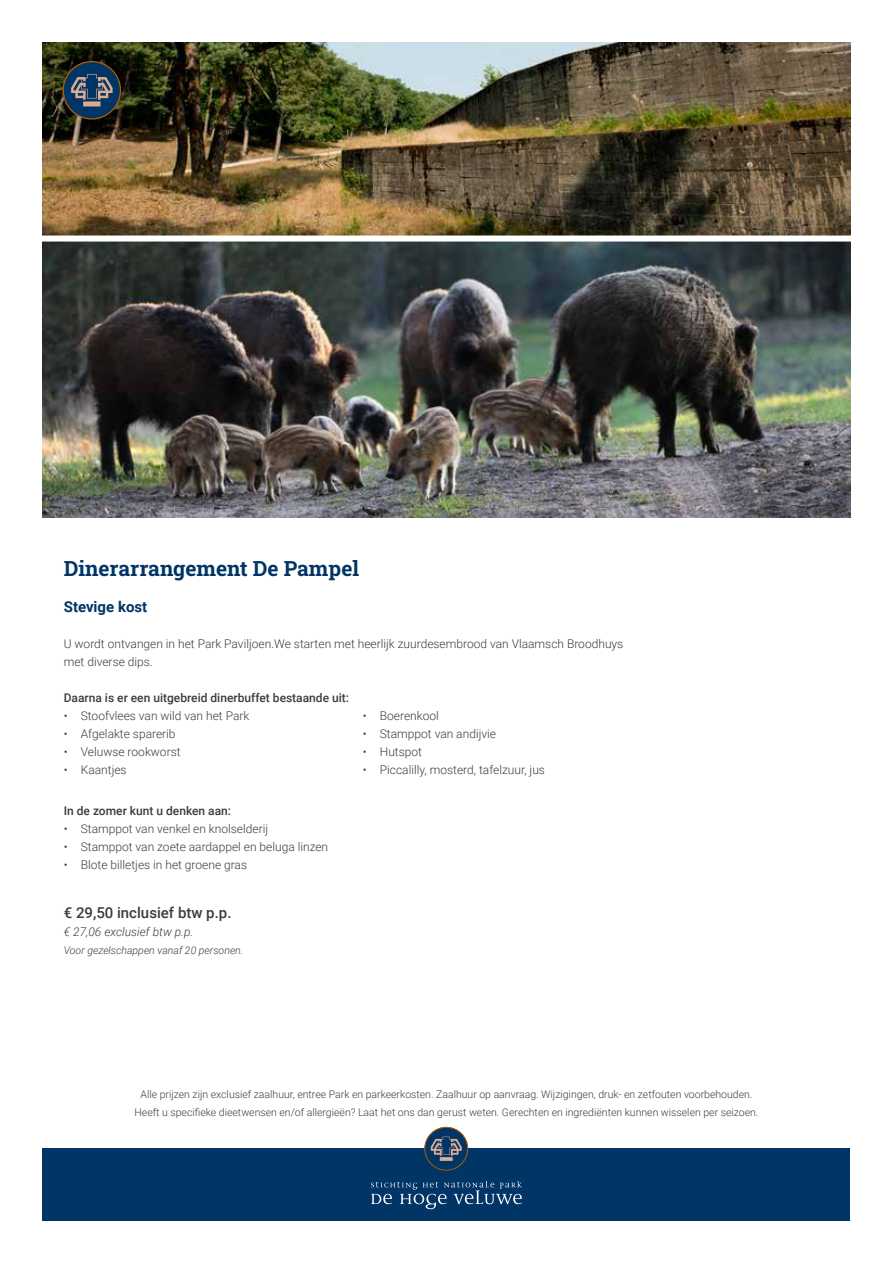
<style>
.page{position:relative;width:893px;height:1263px;background:#fff}
.page>*{position:absolute;margin:0;border:0;box-sizing:border-box;transform-origin:0 0}
.t1{font:21px "Roboto Slab";color:#003565}
.t2{font:500 15px "Roboto";color:#3c3c3b}
.t3{font:700 15px "Roboto";color:#003565}
.t4{font:300 12px/18px "Roboto";color:#3c3c3b}
.t5{font:500 12px "Roboto";color:#3c3c3b}
.t6{font:italic 300 12px "Roboto";color:#3c3c3b}
.t7{font:300 10.5px/18px "Roboto";color:#3c3c3b;text-align:center}
.t8{font:italic 300 10.5px "Roboto";color:#3c3c3b}
</style>
<div class="page">
<img style="left:43px;top:242px;width:807px;height:276px">
<img style="left:43px;top:42px;width:807px;height:194px">
<svg style="left:63px;top:61px;width:58px;height:59px;background:#2e4151"></svg>
<div style="left:43px;top:1149px;width:807px;height:72px;background:#003565"></div>
<svg style="left:371px;top:1181px;width:151px;height:28px"></svg>
<svg style="left:424px;top:1127px;width:44px;height:44px"></svg>
<h1 class="t1" style="left:64px;top:554px;width:297px">Dinerarrangement De Pampel</h1>
<p class="t3" style="left:64px;top:596px;width:85px">Stevige kost</p>
<p class="t4" style="left:64px;top:634px;width:561px">U wordt ontvangen in het Park Paviljoen.We starten met heerlijk zuurdesembrood van Vlaamsch Broodhuys met diverse dips.</p>
<p class="t5" style="left:64px;top:689px;width:287px">Daarna is er een uitgebreid dinerbuffet bestaande uit:</p>
<p class="t4" style="left:64px;top:706px;width:187px">• Stoofvlees van wild van het Park</p>
<p class="t4" style="left:64px;top:724px;width:113px">• Afgelakte sparerib</p>
<p class="t4" style="left:64px;top:742px;width:118px">• Veluwse rookworst</p>
<p class="t4" style="left:64px;top:760px;width:64px">• Kaantjes</p>
<p class="t4" style="left:363px;top:706px;width:78px">• Boerenkool</p>
<p class="t4" style="left:363px;top:724px;width:135px">• Stamppot van andijvie</p>
<p class="t4" style="left:363px;top:742px;width:61px">• Hutspot</p>
<p class="t4" style="left:363px;top:760px;width:184px">• Piccalilly, mosterd, tafelzuur, jus</p>
<p class="t5" style="left:64px;top:802px;width:169px">In de zomer kunt u denken aan:</p>
<p class="t4" style="left:64px;top:819px;width:206px">• Stamppot van venkel en knolselderij</p>
<p class="t4" style="left:64px;top:837px;width:266px">• Stamppot van zoete aardappel en beluga linzen</p>
<p class="t4" style="left:64px;top:855px;width:185px">• Blote billetjes in het groene gras</p>
<p class="t2" style="left:64px;top:902px;width:169px">€ 29,50 inclusief btw p.p.</p>
<p class="t6" style="left:64px;top:923px;width:131px">€ 27,06 exclusief btw p.p.</p>
<p class="t8" style="left:64px;top:943px;width:181px">Voor gezelschappen vanaf 20 personen.</p>
<p class="t7" style="left:135px;top:1085px;width:625px">Alle prijzen zijn exclusief zaalhuur, entree Park en parkeerkosten. Zaalhuur op aanvraag. Wijzigingen, druk- en zetfouten voorbehouden.<br>Heeft u specifieke dieetwensen en/of allergieën? Laat het ons dan gerust weten. Gerechten en ingrediënten kunnen wisselen per seizoen.</p>
</div>
